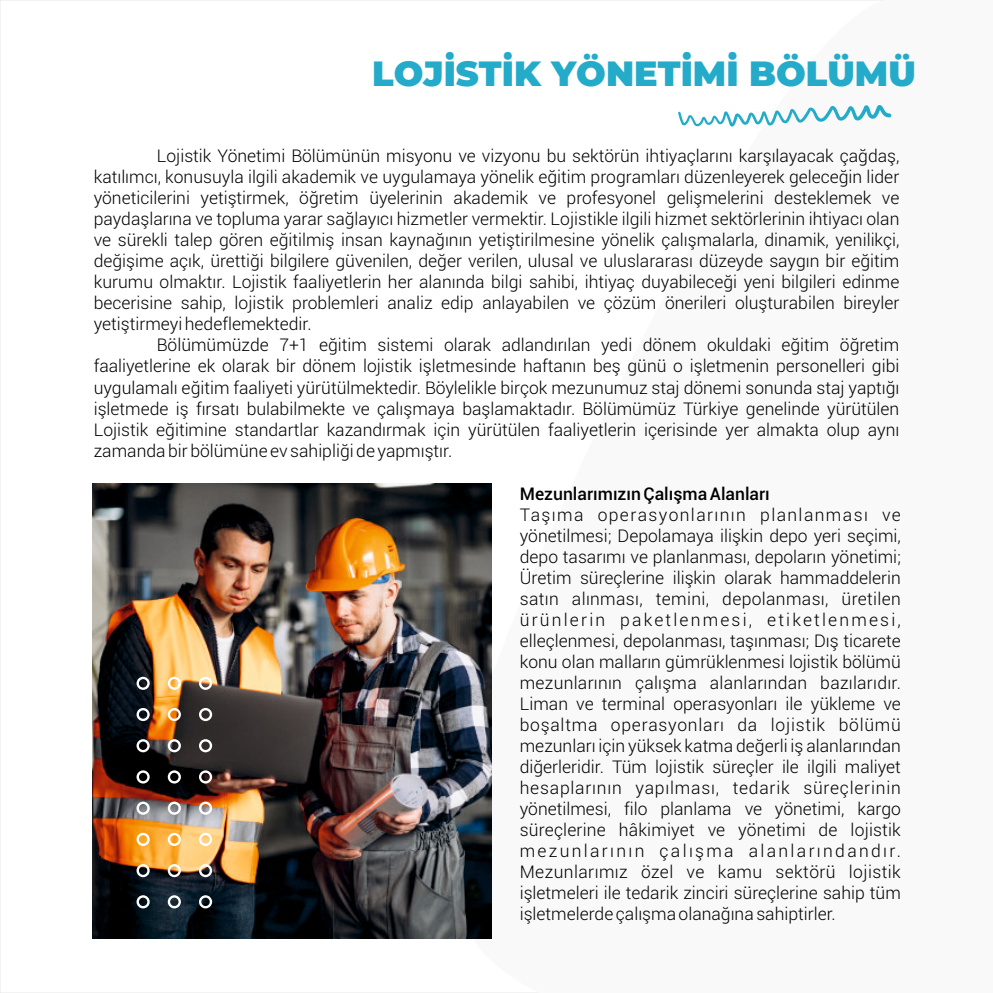
<style>
.page{position:relative;width:993px;height:993px;background:#fff}
.page>*{position:absolute;margin:0;border:0;box-sizing:border-box;transform-origin:0 0}
.t1{font:900 35px "Montserrat";color:#25abca}
.t2{font:300 17.5px/21px "Roboto";color:#000;text-align:justify}
.t3{font:500 17.5px "Roboto";color:#000}
</style>
<div class="page">
<svg style="left:678px;top:105px;width:213px;height:21px"></svg>
<img style="left:92px;top:483px;width:399px;height:454px">
<svg style="left:199px;top:676px;width:13px;height:13px"></svg>
<svg style="left:199px;top:707px;width:13px;height:13px"></svg>
<svg style="left:199px;top:739px;width:13px;height:13px"></svg>
<svg style="left:199px;top:770px;width:13px;height:13px"></svg>
<svg style="left:199px;top:801px;width:13px;height:13px"></svg>
<svg style="left:199px;top:832px;width:13px;height:13px"></svg>
<svg style="left:199px;top:863px;width:13px;height:13px"></svg>
<svg style="left:199px;top:894px;width:13px;height:14px"></svg>
<svg style="left:168px;top:676px;width:13px;height:13px"></svg>
<svg style="left:168px;top:707px;width:13px;height:13px"></svg>
<svg style="left:168px;top:739px;width:13px;height:13px"></svg>
<svg style="left:168px;top:770px;width:13px;height:13px"></svg>
<svg style="left:168px;top:801px;width:13px;height:13px"></svg>
<svg style="left:168px;top:832px;width:13px;height:13px"></svg>
<svg style="left:168px;top:863px;width:13px;height:13px"></svg>
<svg style="left:168px;top:894px;width:13px;height:14px"></svg>
<svg style="left:136px;top:676px;width:14px;height:13px"></svg>
<svg style="left:136px;top:707px;width:14px;height:13px"></svg>
<svg style="left:136px;top:739px;width:14px;height:13px"></svg>
<svg style="left:136px;top:770px;width:14px;height:13px"></svg>
<svg style="left:136px;top:801px;width:14px;height:13px"></svg>
<svg style="left:136px;top:832px;width:14px;height:13px"></svg>
<svg style="left:136px;top:863px;width:14px;height:13px"></svg>
<svg style="left:136px;top:894px;width:14px;height:14px"></svg>
<h1 class="t1" style="left:372px;top:52px;width:545px">LOJİSTİK YÖNETİMİ BÖLÜMÜ</h1>
<p class="t2" style="left:94px;top:147px;width:806px;text-indent:63px">Lojistik Yönetimi Bölümünün misyonu ve vizyonu bu sektörün ihtiyaçlarını karşılayacak çağdaş, katılımcı, konusuyla ilgili akademik ve uygulamaya yönelik eğitim programları düzenleyerek geleceğin lider yöneticilerini yetiştirmek, öğretim üyelerinin akademik ve profesyonel gelişmelerini desteklemek ve paydaşlarına ve topluma yarar sağlayıcı hizmetler vermektir. Lojistikle ilgili hizmet sektörlerinin ihtiyacı olan ve sürekli talep gören eğitilmiş insan kaynağının yetiştirilmesine yönelik çalışmalarla, dinamik, yenilikçi, değişime açık, ürettiği bilgilere güvenilen, değer verilen, ulusal ve uluslararası düzeyde saygın bir eğitim kurumu olmaktır. Lojistik faaliyetlerin her alanında bilgi sahibi, ihtiyaç duyabileceği yeni bilgileri edinme becerisine sahip, lojistik problemleri analiz edip anlayabilen ve çözüm önerileri oluşturabilen bireyler yetiştirmeyi hedeflemektedir.</p>
<p class="t2" style="left:94px;top:336px;width:806px;text-indent:63px">Bölümümüzde 7+1 eğitim sistemi olarak adlandırılan yedi dönem okuldaki eğitim öğretim faaliyetlerine ek olarak bir dönem lojistik işletmesinde haftanın beş günü o işletmenin personelleri gibi uygulamalı eğitim faaliyeti yürütülmektedir. Böylelikle birçok mezunumuz staj dönemi sonunda staj yaptığı işletmede iş fırsatı bulabilmekte ve çalışmaya başlamaktadır. Bölümümüz Türkiye genelinde yürütülen Lojistik eğitimine standartlar kazandırmak için yürütülen faaliyetlerin içerisinde yer almakta olup aynı zamanda bir bölümüne ev sahipliği de yapmıştır.</p>
<p class="t3" style="left:519px;top:486px;width:251px">Mezunlarımızın Çalışma Alanları</p>
<p class="t2" style="left:519px;top:505px;width:382px">Taşıma operasyonlarının planlanması ve yönetilmesi; Depolamaya ilişkin depo yeri seçimi, depo tasarımı ve planlanması, depoların yönetimi; Üretim süreçlerine ilişkin olarak hammaddelerin satın alınması, temini, depolanması, üretilen ürünlerin paketlenmesi, etiketlenmesi, elleçlenmesi, depolanması, taşınması; Dış ticarete konu olan malların gümrüklenmesi lojistik bölümü mezunlarının çalışma alanlarından bazılarıdır.<br>Liman ve terminal operasyonları ile yükleme ve boşaltma operasyonları da lojistik bölümü mezunları için yüksek katma değerli iş alanlarından diğerleridir. Tüm lojistik süreçler ile ilgili maliyet hesaplarının yapılması, tedarik süreçlerinin yönetilmesi, filo planlama ve yönetimi, kargo süreçlerine hâkimiyet ve yönetimi de lojistik mezunlarının çalışma alanlarındandır.<br>Mezunlarımız özel ve kamu sektörü lojistik işletmeleri ile tedarik zinciri süreçlerine sahip tüm işletmelerde çalışma olanağına sahiptirler.</p>
</div>
